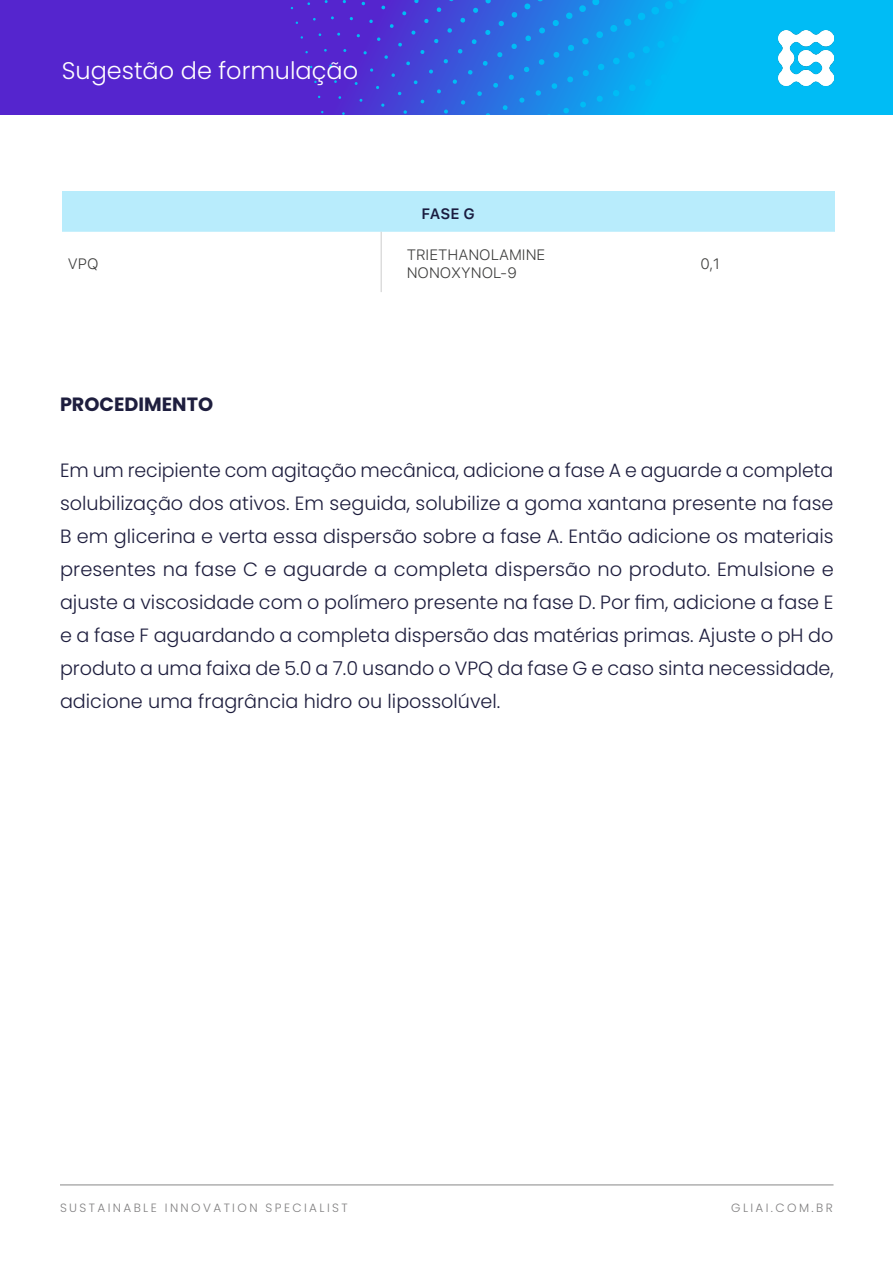
<style>
.page{position:relative;width:893px;height:1263px;background:#fff}
.page>*{position:absolute;margin:0;border:0;box-sizing:border-box;transform-origin:0 0}
.t1{font:300 24px "Poppins";color:#fff}
.t2{font:300 19.2px/33px "Poppins";color:#1e1e3e;text-align:justify}
.t3{font:700 19.2px "Poppins";color:#1e1e3e}
.t4{font:300 15px/18px "SF Pro Text";color:#3d3d3c}
.t5{font:600 15px "SF Pro Text";color:#1a1c40}
.t6{font:300 12px "Poppins";letter-spacing:.2em;color:#818081}
</style>
<div class="page">
<hr style="left:60px;top:1185px;width:773px;height:1px;background:#878787">
<svg style="left:0;top:0;width:893px;height:115px;background:#4246d6"></svg>
<svg style="left:250px;top:0;width:563px;height:115px;background:#2873e2"></svg>
<img style="left:778px;top:30px;width:55px;height:56px">
<div style="left:62px;top:191px;width:773px;height:41px;background:#b8ecfc"></div>
<hr style="left:381px;top:232px;width:1px;height:60px;background:#ccc">
<p class="t1" style="left:62px;top:56px;width:298px">Sugestão de formulação</p>
<p class="t5" style="left:422px;top:202px;width:55px">FASE G</p>
<p class="t4" style="left:68px;top:255px;width:32px">VPQ</p>
<p class="t4" style="left:407px;top:246px;width:140px">TRIETHANOLAMINE<br>NONOXYNOL-9</p>
<p class="t4" style="left:701px;top:255px;width:21px">0,1</p>
<p class="t3" style="left:60px;top:393px;width:155px">PROCEDIMENTO</p>
<p class="t2" style="left:60px;top:453px;width:775px">Em um recipiente com agitação mecânica, adicione a fase A e aguarde a completa solubilização dos ativos. Em seguida, solubilize a goma xantana presente na fase B em glicerina e verta essa dispersão sobre a fase A. Então adicione os materiais presentes na fase C e aguarde a completa dispersão no produto. Emulsione e ajuste a viscosidade com o polímero presente na fase D. Por fim, adicione a fase E e a fase F aguardando a completa dispersão das matérias primas. Ajuste o pH do produto a uma faixa de 5.0 a 7.0 usando o VPQ da fase G e caso sinta necessidade, adicione uma fragrância hidro ou lipossolúvel.</p>
<p class="t6" style="left:60px;top:1201px;width:289px">SUSTAINABLE INNOVATION SPECIALIST</p>
<p class="t6" style="left:731px;top:1201px;width:103px">GLIAI.COM.BR</p>
</div>
